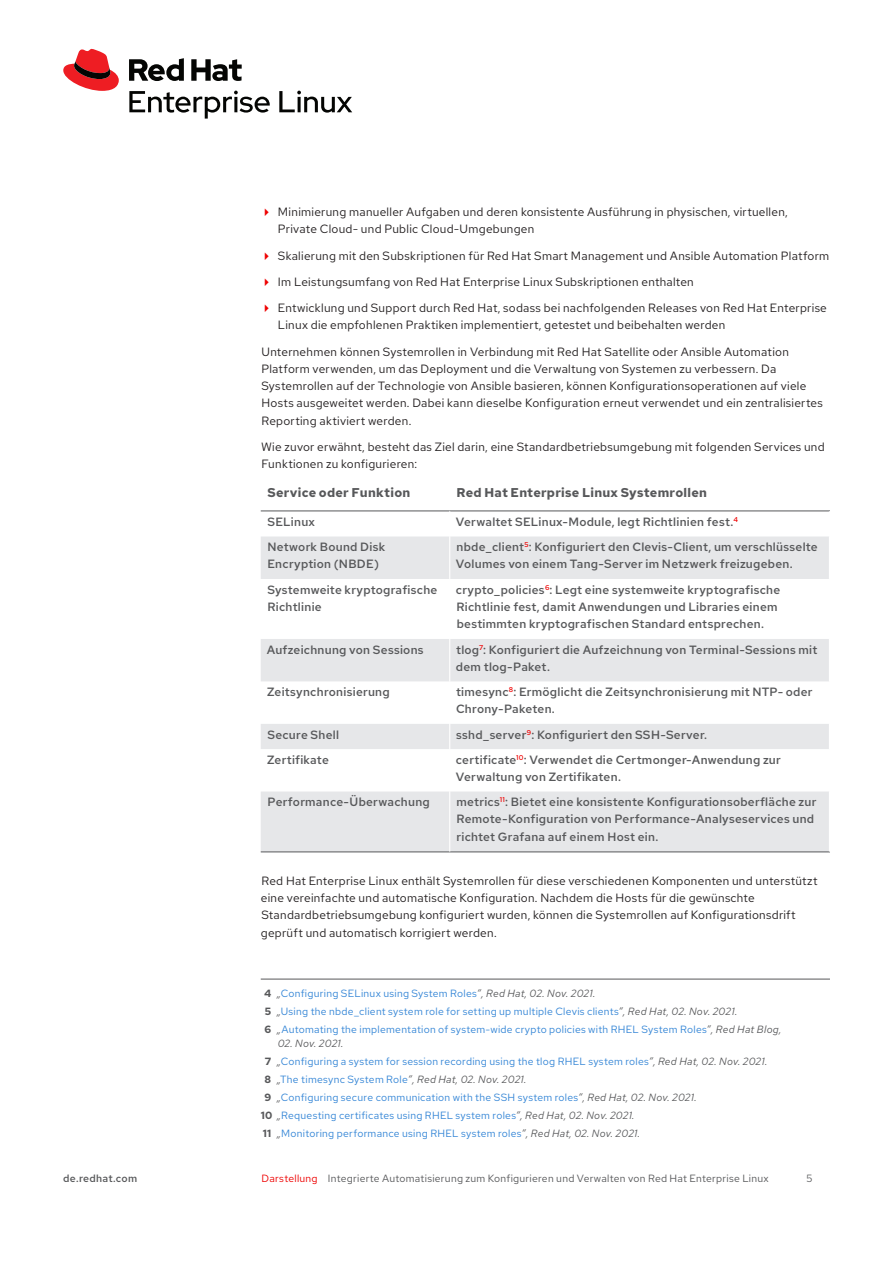
<style>
.page{position:relative;width:893px;height:1263px;background:#fff}
.page>*{position:absolute;margin:0;border:0;box-sizing:border-box;transform-origin:0 0}
.Main_-_Table_Subhead{font:700 12.75px "Red Hat Text";letter-spacing:.02em;color:#57585a}
.Main_-_Body{font:12px/17.2px "Red Hat Text";letter-spacing:.02em;color:#231f20}
.Main_-_Table_Body__l{font:500 12px/17.2px "Red Hat Text";letter-spacing:.02em;color:#57585a}
.Main_-_Footnote__add{font:10.5px "Red Hat Text";letter-spacing:.025em;color:#3385d6}
.Footer_-_Running_Foo{font:10.5px "Red Hat Text";letter-spacing:.025em;color:#57585a}
.Main_-_Footnote{font:10.5px "Red Hat Text";letter-spacing:.025em;color:#3385d6}
.Main_-_Footnote__add-2{font:italic 10.5px "Red Hat Text";letter-spacing:.02em;color:#57585a}
.t1{font:500 10.5px "Red Hat Text";letter-spacing:.025em;color:#57585a}
.s1{font-weight:700;color:#57585a}
.s2{font-style:italic;color:#57585a}
.s3{font-weight:700;font-style:normal}
.s4{font-style:normal;color:#3385d6}
.s5{color:#e00}
</style>
<div class="page">
<svg style="left:261px;top:536px;width:568px;height:315px;fill:#e6e7e9"></svg>
<hr style="left:261px;top:510px;width:189px;height:1px;background:#57585a">
<hr style="left:450px;top:510px;width:380px;height:1px;background:#57585a">
<hr style="left:261px;top:851px;width:189px;height:1px;background:#57585a">
<hr style="left:450px;top:851px;width:380px;height:1px;background:#57585a">
<hr style="left:449px;top:536px;width:1px;height:43px;background:#fff">
<hr style="left:449px;top:579px;width:1px;height:60px;background:#fff">
<hr style="left:449px;top:639px;width:1px;height:42px;background:#fff">
<hr style="left:449px;top:681px;width:1px;height:43px;background:#fff">
<svg style="left:449px;top:724px;width:1px;height:25px"></svg>
<hr style="left:449px;top:749px;width:1px;height:42px;background:#fff">
<hr style="left:449px;top:791px;width:1px;height:60px;background:#fff">
<hr style="left:261px;top:979px;width:569px;height:1px;background:#57585a">
<svg style="left:129px;top:91px;width:141px;height:28px"></svg>
<svg style="left:279px;top:91px;width:73px;height:22px"></svg>
<svg style="left:63px;top:49px;width:56px;height:42px"></svg>
<svg style="left:129px;top:58px;width:113px;height:23px"></svg>
<p class="Main_-_Body" style="left:278px;top:203px;width:511px">Minimierung manueller Aufgaben und deren konsistente Ausführung in physischen, virtuellen,<br>Private Cloud- und Public Cloud-Umgebungen</p>
<p class="Main_-_Body" style="left:278px;top:246px;width:553px">Skalierung mit den Subskriptionen für Red Hat Smart Management und Ansible Automation Platform</p>
<p class="Main_-_Body" style="left:278px;top:273px;width:417px">Im Leistungsumfang von Red Hat Enterprise Linux Subskriptionen enthalten</p>
<p class="Main_-_Body" style="left:278px;top:299px;width:550px">Entwicklung und Support durch Red Hat, sodass bei nachfolgenden Releases von Red Hat Enterprise<br>Linux die empfohlenen Praktiken implementiert, getestet und beibehalten werden</p>
<p class="Main_-_Body" style="left:261px;top:342px;width:563px">Unternehmen können Systemrollen in Verbindung mit Red Hat Satellite oder Ansible Automation Platform verwenden, um das Deployment und die Verwaltung von Systemen zu verbessern. Da Systemrollen auf der Technologie von Ansible basieren, können Konfigurationsoperationen auf viele Hosts ausgeweitet werden. Dabei kann dieselbe Konfiguration erneut verwendet und ein zentralisiertes Reporting aktiviert werden.</p>
<p class="Main_-_Body" style="left:261px;top:438px;width:565px">Wie zuvor erwähnt, besteht das Ziel darin, eine Standardbetriebsumgebung mit folgenden Services und<br>Funktionen zu konfigurieren:</p>
<p class="Main_-_Table_Subhead" style="left:267px;top:484px;width:144px">Service oder Funktion</p>
<p class="Main_-_Table_Subhead" style="left:457px;top:484px;width:252px">Red Hat Enterprise Linux Systemrollen</p>
<p class="Main_-_Table_Body__l" style="left:267px;top:513px;width:49px">SELinux</p>
<p class="Main_-_Table_Body__l" style="left:456px;top:513px;width:284px">Verwaltet SELinux-Module, legt Richtlinien fest.<sup>4</sup></p>
<p class="Main_-_Table_Body__l" style="left:268px;top:538px;width:119px">Network Bound Disk<br>Encryption (NBDE)</p>
<p class="Main_-_Table_Body__l" style="left:456px;top:538px;width:363px">nbde_client<sup>5</sup>: Konfiguriert den Clevis-Client, um verschlüsselte<br>Volumes von einem Tang-Server im Netzwerk freizugeben.</p>
<p class="Main_-_Table_Body__l" style="left:267px;top:581px;width:171px">Systemweite kryptografische<br>Richtlinie</p>
<p class="Main_-_Table_Body__l" style="left:456px;top:581px;width:326px">crypto_policies<sup>6</sup>: Legt eine systemweite kryptografische<br>Richtlinie fest, damit Anwendungen und Libraries einem bestimmten kryptografischen Standard entsprechen.</p>
<p class="Main_-_Table_Body__l" style="left:267px;top:641px;width:159px">Aufzeichnung von Sessions</p>
<p class="Main_-_Table_Body__l" style="left:456px;top:641px;width:363px">tlog<sup>7</sup>: Konfiguriert die Aufzeichnung von Terminal-Sessions mit dem tlog-Paket.</p>
<p class="Main_-_Table_Body__l" style="left:267px;top:683px;width:124px">Zeitsynchronisierung</p>
<p class="Main_-_Table_Body__l" style="left:456px;top:683px;width:358px">timesync<sup>8</sup>: Ermöglicht die Zeitsynchronisierung mit NTP- oder<br>Chrony-Paketen.</p>
<p class="Main_-_Table_Body__l" style="left:267px;top:725px;width:73px">Secure Shell</p>
<p class="Main_-_Table_Body__l" style="left:456px;top:725px;width:252px">sshd_server<sup>9</sup>: Konfiguriert den SSH-Server.</p>
<p class="Main_-_Table_Body__l" style="left:267px;top:751px;width:63px">Zertifikate</p>
<p class="Main_-_Table_Body__l" style="left:456px;top:751px;width:326px">certificate<sup>10</sup>: Verwendet die Certmonger-Anwendung zur<br>Verwaltung von Zertifikaten.</p>
<p class="Main_-_Table_Body__l" style="left:268px;top:793px;width:164px">Performance-Überwachung</p>
<p class="Main_-_Table_Body__l" style="left:457px;top:793px;width:361px">metrics<sup>11</sup>: Bietet eine konsistente Konfigurationsoberfläche zur<br>Remote-Konfiguration von Performance-Analyseservices und richtet Grafana auf einem Host ein.</p>
<p class="Main_-_Body" style="left:261px;top:872px;width:558px">Red Hat Enterprise Linux enthält Systemrollen für diese verschiedenen Komponenten und unterstützt eine vereinfachte und automatische Konfiguration. Nachdem die Hosts für die gewünschte Standardbetriebsumgebung konfiguriert wurden, können die Systemrollen auf Konfigurationsdrift geprüft und automatisch korrigiert werden.</p>
<p class="Main_-_Footnote" style="left:264px;top:987px;width:333px"><span class="s1">4</span> <span class="s2">„</span>Configuring SELinux using System Roles<span class="s2">“, Red Hat, 02. Nov. 2021.</span></p>
<p class="Main_-_Footnote__add" style="left:265px;top:1005px;width:474px"><span class="s1">5</span> <span class="s2">„</span>Using the nbde_client system role for setting up multiple Clevis clients<span class="s2">“, Red Hat, 02. Nov. 2021.</span></p>
<p class="Main_-_Footnote__add" style="left:264px;top:1023px;width:519px"><span class="s1">6</span> <span class="s2">„</span>Automating the implementation of system-wide crypto policies with RHEL System Roles<span class="s2">“, Red Hat Blog,</span></p>
<p class="Main_-_Footnote__add-2" style="left:278px;top:1036px;width:67px">02. Nov. 2021.</p>
<p class="Main_-_Footnote__add" style="left:265px;top:1054px;width:504px"><span class="s1">7</span> <span class="s2">„</span>Configuring a system for session recording using the tlog RHEL system roles<span class="s2">“, Red Hat, 02. Nov. 2021.</span></p>
<p class="Main_-_Footnote__add-2" style="left:265px;top:1072px;width:263px"><span class="s3">8</span> „<span class="s4">The timesync System Role</span>“, Red Hat, 02. Nov. 2021.</p>
<p class="Main_-_Footnote__add" style="left:264px;top:1090px;width:434px"><span class="s1">9</span> <span class="s2">„</span>Configuring secure communication with the SSH system roles<span class="s2">“, Red Hat, 02. Nov. 2021.</span></p>
<p class="Main_-_Footnote__add" style="left:261px;top:1108px;width:375px"><span class="s1">10</span> <span class="s2">„</span>Requesting certificates using RHEL system roles<span class="s2">“, Red Hat, 02. Nov. 2021.</span></p>
<p class="Main_-_Footnote__add" style="left:263px;top:1126px;width:379px"><span class="s1">11</span> <span class="s2">„</span>Monitoring performance using RHEL system roles<span class="s2">“, Red Hat, 02. Nov. 2021.</span></p>
<p class="t1" style="left:63px;top:1171px;width:75px">de.redhat.com</p>
<p class="Footer_-_Running_Foo" style="left:262px;top:1171px;width:509px"><span class="s5">Darstellung</span> Integrierte Automatisierung zum Konfigurieren und Verwalten von Red Hat Enterprise Linux</p>
<p class="Footer_-_Running_Foo" style="left:806px;top:1171px;width:7px">5</p>
</div>
